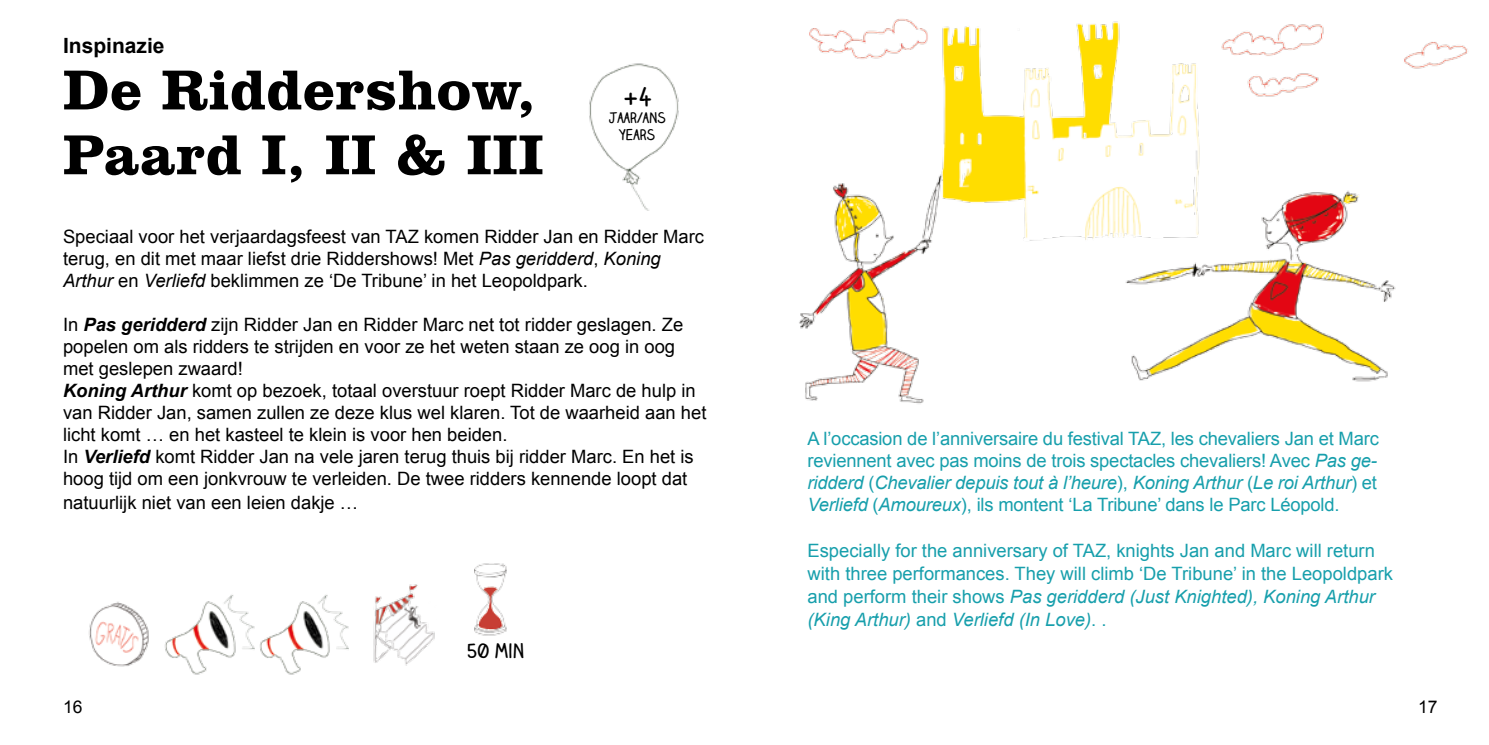
<style>
.page{position:relative;width:1489px;height:745px;background:#fff}
.page>*{position:absolute;margin:0;border:0;box-sizing:border-box;transform-origin:0 0}
.t1{font:700 57.75px/64.8px "Clarendon BT";letter-spacing:.01em;color:#000}
.t2{font:700 24.5px "Claire Hand";color:#000}
.t3{font:700 21px "Arial";color:#000}
.t4{font:700 19.25px "Claire Hand";color:#000}
.t5{font:18.38px/22.2px "Arial";color:#000}
.t6{font:18.38px/22.1px "Arial";color:#179fac;text-align:justify}
.t7{font:17.5px "Arial";color:#000}
.t8{font:700 14px/16.8px "Claire Hand";color:#000;text-align:center}
.s1{font-style:italic}
.s2{font-weight:700;font-style:italic}
</style>
<div class="page">
<img style="left:799px;top:18px;width:669px;height:386px">
<img style="left:589px;top:63px;width:90px;height:148px">
<img style="left:474px;top:563px;width:33px;height:73px">
<img style="left:88px;top:601px;width:43px;height:66px">
<img style="left:267px;top:595px;width:82px;height:80px">
<img style="left:131px;top:595px;width:136px;height:80px">
<img style="left:373px;top:584px;width:62px;height:82px">
<p class="t3" style="left:63px;top:32px;width:103px">Inspinazie</p>
<h1 class="t1" style="left:63px;top:56px;width:482px">De Riddershow,<br>Paard I, II &amp; III</h1>
<h2 class="t2" style="left:622px;top:80px;width:31px">+4</h2>
<p class="t8" style="left:608px;top:109px;width:59px">JAAR/ANS<br>YEARS</p>
<p class="t5" style="left:63px;top:225px;width:642px">Speciaal voor het verjaardagsfeest van TAZ komen Ridder Jan en Ridder Marc terug, en dit met maar liefst drie Riddershows! Met <span class="s1">Pas geridderd</span>, <span class="s1">Koning<br>Arthur</span> en <span class="s1">Verliefd</span> beklimmen ze ‘De Tribune’ in het Leopoldpark.</p>
<p class="t5" style="left:63px;top:313px;width:645px">In <span class="s2">Pas geridderd</span> zijn Ridder Jan en Ridder Marc net tot ridder geslagen. Ze popelen om als ridders te strijden en voor ze het weten staan ze oog in oog met geslepen zwaard!<br><span class="s2">Koning Arthur</span> komt op bezoek, totaal overstuur roept Ridder Marc de hulp in van Ridder Jan, samen zullen ze deze klus wel klaren. Tot de waarheid aan het licht komt … en het kasteel te klein is voor hen beiden.<br>In <span class="s2">Verliefd</span> komt Ridder Jan na vele jaren terug thuis bij ridder Marc. En het is hoog tijd om een jonkvrouw te verleiden. De twee ridders kennende loopt dat natuurlijk niet van een leien dakje …</p>
<p class="t4" style="left:467px;top:636px;width:58px">50 MIN</p>
<p class="t6" style="left:807px;top:427px;width:573px">A l’occasion de l’anniversaire du festival TAZ, les chevaliers Jan et Marc reviennent avec pas moins de trois spectacles chevaliers! Avec <span class="s1">Pas ge&shy;ridderd</span> (<span class="s1">Chevalier depuis tout à l’heure</span>), <span class="s1">Koning Arthur</span> (<span class="s1">Le roi Arthur</span>) et <span class="s1">Verliefd</span> (<span class="s1">Amoureux</span>), ils montent ‘La Tribune’ dans le Parc Léopold.</p>
<p class="t6" style="left:807px;top:538px;width:587px;line-height:23.1px;text-align:left">Especially for the anniversary of TAZ, knights Jan and Marc will return with three performances. They will climb ‘De Tribune’ in the Leopoldpark and perform their shows <span class="s1">Pas geridderd (Just Knighted), Koning Arthur (King Arthur)</span> and <span class="s1">Verliefd (In Love)</span>. .</p>
<p class="t7" style="left:63px;top:694px;width:21px">16</p>
<p class="t7" style="left:1417px;top:694px;width:21px">17</p>
</div>
